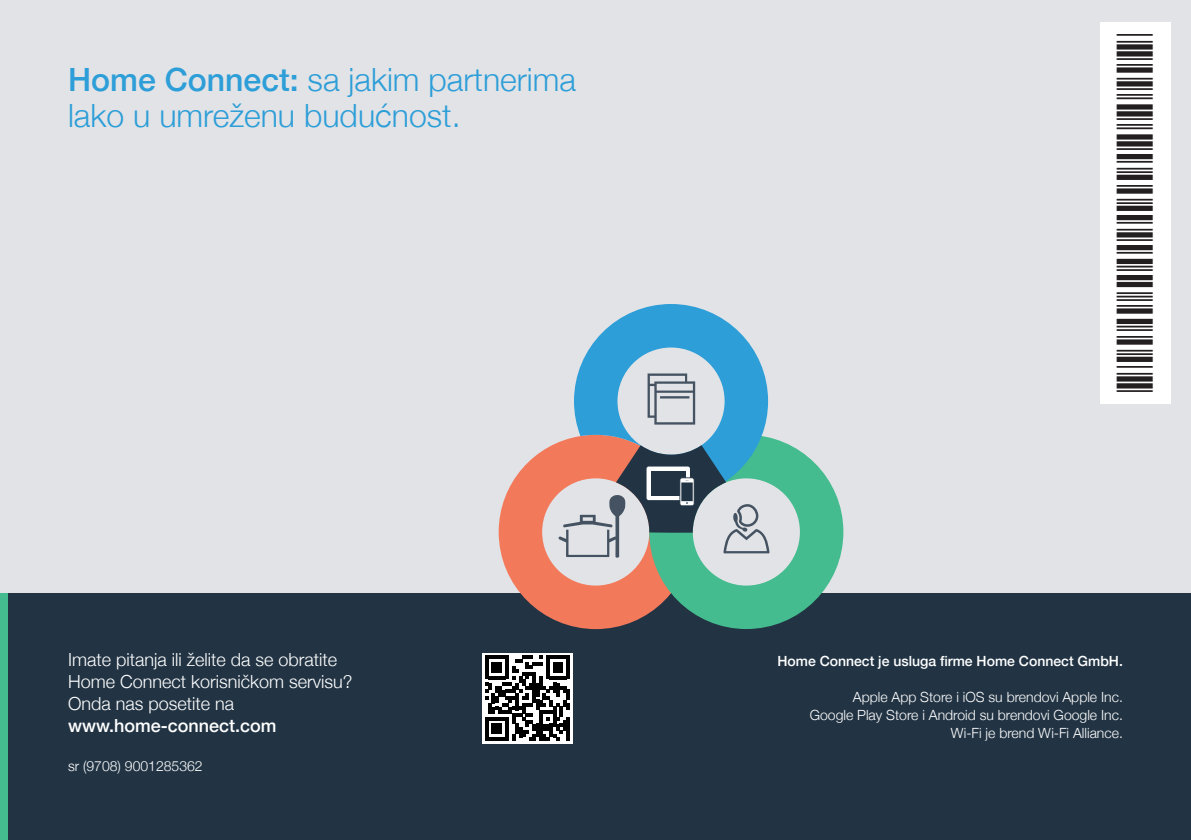
<style>
.page{position:relative;width:1191px;height:840px;background:#fff}
.page>*{position:absolute;margin:0;border:0;box-sizing:border-box;transform-origin:0 0}
.t1{font:300 32px/36px "Helvetica Neue";color:#2d9ed8}
.t2{font:300 18px/22px "Helvetica Neue";color:#fff}
.t3{font:500 18px "Helvetica Neue";color:#fff}
.t4{font:300 14px/18px "Helvetica Neue";color:#fff;text-align:right}
.t5{font:500 14px "Helvetica Neue";color:#fff}
.s1{font-weight:500}
</style>
<div class="page">
<div style="left:0;top:0;width:1191px;height:595px;background:#e2e3e6"></div>
<div style="left:0;top:592px;width:1191px;height:247px;background:#223444"></div>
<div style="left:0;top:592px;width:7px;height:247px;background:#44bc8f"></div>
<svg style="left:499px;top:304px;width:344px;height:324px"></svg>
<div style="left:482px;top:652px;width:91px;height:91px;background:#fff"></div>
<svg style="left:485px;top:655px;width:85px;height:85px"></svg>
<hr style="left:566px;top:716px;width:4px;height:24px;background:#000001">
<div style="left:1099px;top:23px;width:71px;height:381px;background:#fff"></div>
<h1 class="t1" style="left:68px;top:59px;width:509px"><span class="s1">Home Connect:</span> sa jakim partnerima lako u umreženu budućnost.</h1>
<p class="t2" style="left:68px;top:646px;width:286px">Imate pitanja ili želite da se obratite<br>Home Connect korisničkom servisu?<br>Onda nas posetite na</p>
<p class="t3" style="left:68px;top:710px;width:210px">www.home-connect.com</p>
<p class="t4" style="left:68px;top:755px;width:136px">sr (9708) 9001285362</p>
<p class="t5" style="left:777px;top:649px;width:347px">Home Connect je usluga firme Home Connect GmbH.</p>
<p class="t4" style="left:809px;top:687px;width:315px">Apple App Store i iOS su brendovi Apple Inc.<br>Google Play Store i Android su brendovi Google Inc.<br>Wi-Fi je brend Wi-Fi Alliance.</p>
</div>
